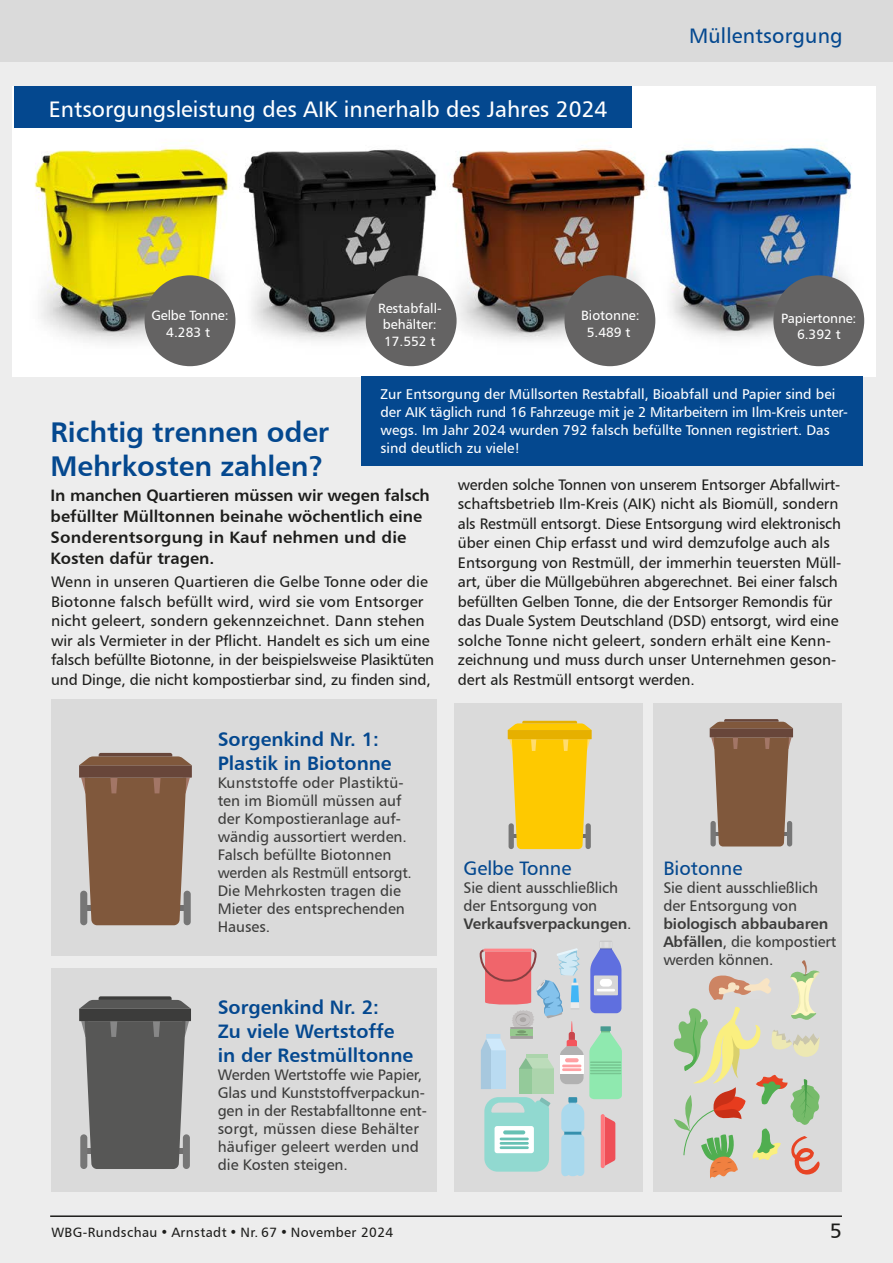
<style>
.page{position:relative;width:893px;height:1263px;background:#ededed}
.page>*{position:absolute;margin:0;border:0;box-sizing:border-box;transform-origin:0 0}
.t1{font:28.5px/34.2px "Humanist 777 BT Bold B";letter-spacing:-.005em;color:#04488f}
.t2{font:22.5px "Humanist 777 BT Roman B";color:#fff}
.t3{font:21px "Humanist 777 BT Roman B";letter-spacing:.01em;color:#04488f}
.t4{font:21px "Humanist 777 BT Roman B";color:#1d1d1b}
.t5{font:19.5px/24px "Humanist 777 BT Bold B";color:#04488f}
.t6{font:19.5px "Humanist 777 BT Roman B";color:#04488f}
.t7{font:16.5px/21px "Humanist 777 BT Bold B";color:#1d1d1b}
.t8{font:15.3px/19.5px "Humanist 777 BT Roman B";color:#1d1d1b}
.t9{font:15.3px/18px "Humanist 777 BT Roman B";color:#3c3c3b}
.t10{font:15.3px "Humanist 777 BT Bold B";letter-spacing:-.01em;color:#3c3c3b}
.t11{font:14.25px/18px "Humanist 777 BT Roman B";color:#fff}
.t12{font:13.5px/16.5px "Humanist 777 BT Roman B";color:#fff;text-align:center}
.t13{font:13.5px "Humanist 777 BT Roman B";letter-spacing:.03em;color:#1d1d1b}
.s1{font-family:"Humanist 777 BT Roman B"}
.s2{font-family:"Humanist 777 BT Bold B"}
</style>
<div class="page">
<div style="left:0;top:0;width:893px;height:61px;background:#dadada"></div>
<hr style="left:50px;top:1215px;width:792px;height:2px;background:#1d1d1b">
<div style="left:51px;top:968px;width:385px;height:224px;background:#dadada"></div>
<div style="left:454px;top:703px;width:188px;height:489px;background:#dadada"></div>
<div style="left:654px;top:703px;width:188px;height:489px;background:#dadada"></div>
<div style="left:51px;top:699px;width:385px;height:256px;background:#dadada"></div>
<img style="left:13px;top:91px;width:863px;height:285px">
<svg style="left:79px;top:753px;width:113px;height:172px;background:#896851"></svg>
<svg style="left:710px;top:719px;width:83px;height:127px;background:#896751"></svg>
<svg style="left:79px;top:996px;width:112px;height:173px;background:#666665"></svg>
<div style="left:366px;top:275px;width:91px;height:91px;background:#646363;border-radius:50%"></div>
<div style="left:564px;top:275px;width:91px;height:91px;background:#646363;border-radius:50%"></div>
<div style="left:145px;top:275px;width:90px;height:91px;background:#646363;border-radius:50%"></div>
<div style="left:773px;top:275px;width:91px;height:91px;background:#646363;border-radius:50%"></div>
<div style="left:361px;top:376px;width:502px;height:90px;background:#04488f"></div>
<div style="left:14px;top:86px;width:618px;height:42px;background:#04488f"></div>
<svg style="left:508px;top:721px;width:84px;height:128px;background:#f3c71f"></svg>
<svg style="left:480px;top:941px;width:142px;height:235px"></svg>
<div style="left:568px;top:1097px;width:9px;height:5px;background:#3590ad"></div>
<svg style="left:673px;top:960px;width:147px;height:219px"></svg>
<h2 class="t2" style="left:49px;top:95px;width:560px">Entsorgungsleistung des AIK innerhalb des Jahres 2024</h2>
<h3 class="t3" style="left:689px;top:23px;width:155px">Müllentsorgung</h3>
<p class="t12" style="left:378px;top:299px;width:65px">Restabfall&shy;behälter:<br>17.552 t</p>
<p class="t12" style="left:581px;top:307px;width:60px">Biotonne:<br>5.489 t</p>
<p class="t12" style="left:151px;top:307px;width:79px">Gelbe Tonne:<br>4.283 t</p>
<p class="t12" style="left:781px;top:310px;width:77px">Papiertonne:<br>6.392 t</p>
<p class="t11" style="left:381px;top:385px;width:469px">Zur Entsorgung der Müllsorten Restabfall, Bioabfall und Papier sind bei der AIK täglich rund 16 Fahrzeuge mit je 2 Mitarbeitern im Ilm-Kreis unter&shy;wegs. Im Jahr 2024 wurden 792 falsch befüllte Tonnen registriert. Das sind deutlich zu viele!</p>
<h1 class="t1" style="left:51px;top:414px;width:280px">Richtig trennen oder<br>Mehrkosten zahlen?</h1>
<p class="t7" style="left:51px;top:485px;width:381px">In manchen Quartieren müssen wir wegen falsch befüllter Mülltonnen beinahe wöchentlich eine Sonderentsorgung in Kauf nehmen und die Kosten dafür tragen.</p>
<p class="t8" style="left:458px;top:474px;width:385px">werden solche Tonnen von unserem Entsorger Abfallwirt&shy;schaftsbetrieb Ilm-Kreis (AIK) nicht als Biomüll, sondern als Restmüll entsorgt. Diese Entsorgung wird elektronisch über einen Chip erfasst und wird demzufolge auch als Entsorgung von Restmüll, der immerhin teuersten Müll&shy;art, über die Müllgebühren abgerechnet. Bei einer falsch befüllten Gelben Tonne, die der Entsorger Remondis für das Duale System Deutschland (DSD) entsorgt, wird eine solche Tonne nicht geleert, sondern erhält eine Kenn&shy;zeichnung und muss durch unser Unternehmen geson&shy;dert als Restmüll entsorgt werden.</p>
<p class="t8" style="left:51px;top:572px;width:385px">Wenn in unseren Quartieren die Gelbe Tonne oder die Biotonne falsch befüllt wird, wird sie vom Entsorger nicht geleert, sondern gekennzeichnet. Dann stehen wir als Vermieter in der Pflicht. Handelt es sich um eine falsch befüllte Biotonne, in der beispielsweise Plasiktüten und Dinge, die nicht kompostierbar sind, zu finden sind,</p>
<p class="t5" style="left:218px;top:727px;width:175px">Sorgenkind Nr. 1:<br>Plastik in Biotonne</p>
<p class="t9" style="left:218px;top:774px;width:196px">Kunststoffe oder Plastiktü&shy;ten im Biomüll müssen auf der Kompostieranlage auf&shy;wändig aussortiert werden.<br>Falsch befüllte Biotonnen werden als Restmüll entsorgt.<br>Die Mehrkosten tragen die<br>Mieter des entsprechenden<br>Hauses.</p>
<p class="t5" style="left:218px;top:995px;width:197px">Sorgenkind Nr. 2:<br>Zu viele Wertstoffe in der Restmülltonne</p>
<p class="t9" style="left:218px;top:1065px;width:211px">Werden Wertstoffe wie Papier,<br>Glas und Kunststoffverpackun&shy;gen in der Restabfalltonne ent&shy;sorgt, müssen diese Behälter häufiger geleert werden und die Kosten steigen.</p>
<p class="t6" style="left:463px;top:856px;width:109px">Gelbe Tonne</p>
<p class="t9" style="left:463px;top:878px;width:156px">Sie dient ausschließlich der Entsorgung von</p>
<p class="t10" style="left:463px;top:914px;width:169px">Verkaufsverpackungen<span class="s1">.</span></p>
<p class="t6" style="left:663px;top:856px;width:81px">Biotonne</p>
<p class="t9" style="left:663px;top:878px;width:156px">Sie dient ausschließlich der Entsorgung von</p>
<p class="t10" style="left:663px;top:914px;width:167px">biologisch abbaubaren</p>
<p class="t9" style="left:663px;top:932px;width:174px"><span class="s2">Abfällen</span>, die kompostiert werden können.</p>
<p class="t13" style="left:51px;top:1224px;width:343px">WBG-Rundschau • Arnstadt • Nr. 67 • November 2024</p>
<h3 class="t4" style="left:830px;top:1217px;width:14px">5</h3>
</div>
